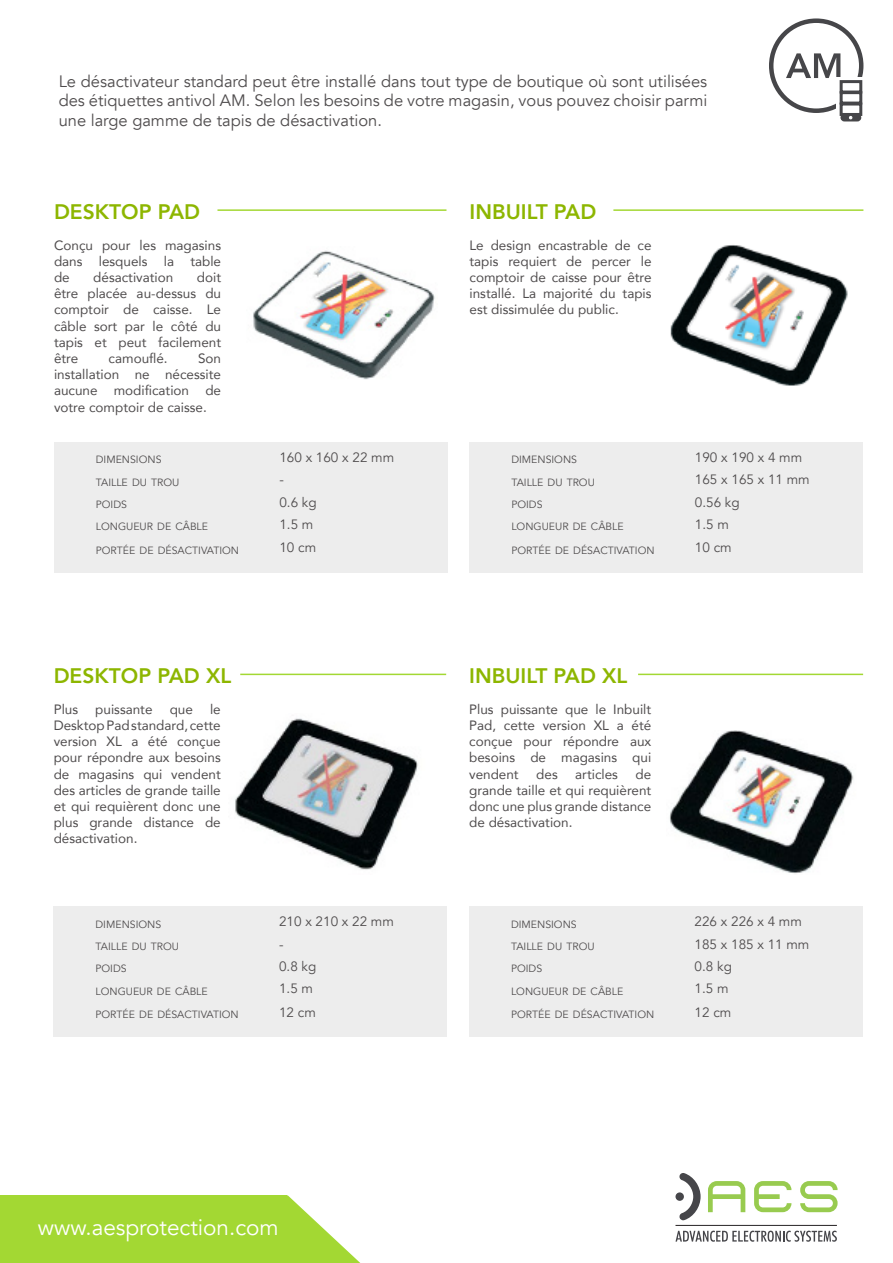
<style>
.page{position:relative;width:893px;height:1263px;background:#fff}
.page>*{position:absolute;margin:0;border:0;box-sizing:border-box;transform-origin:0 0}
.t1{font:22.5px "Avenir";color:#fff}
.t2{font:800 21px "Avenir";color:#8db600}
.t3{font:16.5px/19.8px "Avenir";color:#4f4c4d;text-align:justify}
.t4{font:13.5px/16.2px "Avenir";color:#4f4c4d;text-align:justify}
.t5{font:13.5px "Avenir";color:#4f4c4d}
.t6{font:10.5px "Avenir";color:#4f4c4d}
</style>
<div class="page">
<div style="left:0;top:1195px;width:287px;height:68px;background:#a3d833"></div>
<svg style="left:287px;top:1195px;width:73px;height:68px"></svg>
<svg style="left:786px;top:53px;width:54px;height:25px"></svg>
<div style="left:769px;top:18px;width:94px;height:95px;border:4px solid #464649;border-radius:50%"></div>
<div style="left:836px;top:77px;width:37px;height:49px;background:#fff"></div>
<div style="left:840px;top:80px;width:22px;height:14px;background:#fff;border:3px solid #464649"></div>
<div style="left:840px;top:91px;width:22px;height:14px;background:#fff;border:3px solid #464649"></div>
<div style="left:840px;top:103px;width:22px;height:13px;background:#fff;border:3px solid #464649"></div>
<div style="left:840px;top:114px;width:21px;height:7px;border:3px solid #464649;border-radius:2px"></div>
<hr style="left:217px;top:209px;width:229px;height:2px;background:#a3d833">
<hr style="left:240px;top:674px;width:206px;height:1px;background:#a3d833">
<hr style="left:613px;top:209px;width:250px;height:2px;background:#a3d833">
<hr style="left:638px;top:674px;width:225px;height:1px;background:#a3d833">
<div style="left:54px;top:442px;width:394px;height:130px;background:#ededed"></div>
<div style="left:54px;top:906px;width:393px;height:130px;background:#ededed"></div>
<div style="left:469px;top:442px;width:394px;height:130px;background:#ededed"></div>
<div style="left:469px;top:906px;width:394px;height:130px;background:#ededed"></div>
<img style="left:253px;top:250px;width:182px;height:130px">
<img style="left:670px;top:245px;width:178px;height:141px">
<img style="left:235px;top:718px;width:183px;height:152px">
<img style="left:670px;top:730px;width:184px;height:144px">
<svg style="left:675px;top:1173px;width:163px;height:69px"></svg>
<p class="t3" style="left:59px;top:71px;width:650px">Le désactivateur standard peut être installé dans tout type de boutique où sont utilisées des étiquettes antivol AM. Selon les besoins de votre magasin, vous pouvez choisir parmi une large gamme de tapis de désactivation.</p>
<p class="t2" style="left:54px;top:195px;width:148px">DESKTOP PAD</p>
<p class="t4" style="left:54px;top:236px;width:169px">Conçu pour les magasins dans lesquels la table de</p>
<p class="t4" style="left:54px;top:269px;width:169px;text-indent:143px">doit être placée au-dessus du comptoir de caisse. Le câble sort par le côté du tapis et peut facilement être</p>
<p class="t4" style="left:93px;top:269px;width:82px">désactivation</p>
<p class="t4" style="left:109px;top:350px;width:61px">camouflé.</p>
<p class="t4" style="left:54px;top:350px;width:169px;text-indent:144px">Son installation ne nécessite aucune modification de votre comptoir de caisse.</p>
<p class="t6" style="left:96px;top:454px;width:67px">DIMENSIONS</p>
<p class="t5" style="left:279px;top:449px;width:116px">160 x 160 x 22 mm</p>
<p class="t6" style="left:96px;top:476px;width:85px">TAILLE DU TROU</p>
<p class="t5" style="left:279px;top:472px;width:6px">-</p>
<p class="t6" style="left:96px;top:498px;width:33px">POIDS</p>
<p class="t5" style="left:279px;top:494px;width:39px">0.6 kg</p>
<p class="t6" style="left:96px;top:521px;width:114px">LONGUEUR DE CÂBLE</p>
<p class="t5" style="left:279px;top:516px;width:36px">1.5 m</p>
<p class="t6" style="left:96px;top:544px;width:145px">PORTÉE DE DÉSACTIVATION</p>
<p class="t5" style="left:279px;top:540px;width:38px">10 cm</p>
<p class="t2" style="left:54px;top:660px;width:179px">DESKTOP PAD XL</p>
<p class="t4" style="left:54px;top:700px;width:169px;text-indent:156px">le Desktop Pad standard, cette version XL a été conçue pour répondre aux besoins de magasins qui vendent des articles de grande taille et qui requièrent donc une plus grande distance de désactivation.</p>
<p class="t4" style="left:54px;top:700px;width:26px">Plus</p>
<p class="t4" style="left:95px;top:700px;width:59px">puissante</p>
<p class="t4" style="left:170px;top:700px;width:25px">que</p>
<p class="t6" style="left:96px;top:918px;width:67px">DIMENSIONS</p>
<p class="t5" style="left:279px;top:913px;width:116px">210 x 210 x 22 mm</p>
<p class="t6" style="left:96px;top:940px;width:85px">TAILLE DU TROU</p>
<p class="t5" style="left:279px;top:936px;width:6px">-</p>
<p class="t6" style="left:96px;top:962px;width:33px">POIDS</p>
<p class="t5" style="left:279px;top:958px;width:39px">0.8 kg</p>
<p class="t6" style="left:96px;top:985px;width:114px">LONGUEUR DE CÂBLE</p>
<p class="t5" style="left:279px;top:980px;width:36px">1.5 m</p>
<p class="t6" style="left:96px;top:1008px;width:145px">PORTÉE DE DÉSACTIVATION</p>
<p class="t5" style="left:279px;top:1004px;width:38px">12 cm</p>
<p class="t2" style="left:469px;top:195px;width:128px">INBUILT PAD</p>
<p class="t4" style="left:469px;top:236px;width:184px">Le design encastrable de ce tapis requiert de percer le comptoir de caisse pour être installé. La majorité du tapis est dissimulée du public.</p>
<p class="t6" style="left:511px;top:454px;width:67px">DIMENSIONS</p>
<p class="t5" style="left:695px;top:449px;width:109px">190 x 190 x 4 mm</p>
<p class="t6" style="left:511px;top:476px;width:85px">TAILLE DU TROU</p>
<p class="t5" style="left:695px;top:472px;width:116px">165 x 165 x 11 mm</p>
<p class="t6" style="left:511px;top:498px;width:33px">POIDS</p>
<p class="t5" style="left:695px;top:494px;width:46px">0.56 kg</p>
<p class="t6" style="left:511px;top:521px;width:114px">LONGUEUR DE CÂBLE</p>
<p class="t5" style="left:695px;top:516px;width:36px">1.5 m</p>
<p class="t6" style="left:511px;top:544px;width:145px">PORTÉE DE DÉSACTIVATION</p>
<p class="t5" style="left:695px;top:540px;width:38px">10 cm</p>
<p class="t2" style="left:469px;top:660px;width:160px">INBUILT PAD XL</p>
<p class="t4" style="left:469px;top:700px;width:184px">Plus puissante que le Inbuilt Pad, cette version XL a été conçue pour répondre aux besoins de magasins qui vendent</p>
<p class="t4" style="left:469px;top:765px;width:184px;text-indent:166px">de grande taille et qui requièrent donc une plus grande distance de désactivation.</p>
<p class="t4" style="left:536px;top:765px;width:23px">des</p>
<p class="t4" style="left:575px;top:765px;width:44px">articles</p>
<p class="t6" style="left:511px;top:918px;width:67px">DIMENSIONS</p>
<p class="t5" style="left:695px;top:913px;width:109px">226 x 226 x 4 mm</p>
<p class="t6" style="left:511px;top:940px;width:85px">TAILLE DU TROU</p>
<p class="t5" style="left:695px;top:936px;width:116px">185 x 185 x 11 mm</p>
<p class="t6" style="left:511px;top:962px;width:33px">POIDS</p>
<p class="t5" style="left:695px;top:958px;width:39px">0.8 kg</p>
<p class="t6" style="left:511px;top:985px;width:114px">LONGUEUR DE CÂBLE</p>
<p class="t5" style="left:695px;top:980px;width:36px">1.5 m</p>
<p class="t6" style="left:511px;top:1008px;width:145px">PORTÉE DE DÉSACTIVATION</p>
<p class="t5" style="left:695px;top:1004px;width:38px">12 cm</p>
<h1 class="t1" style="left:38px;top:1213px;width:242px">www.aesprotection.com</h1>
</div>
